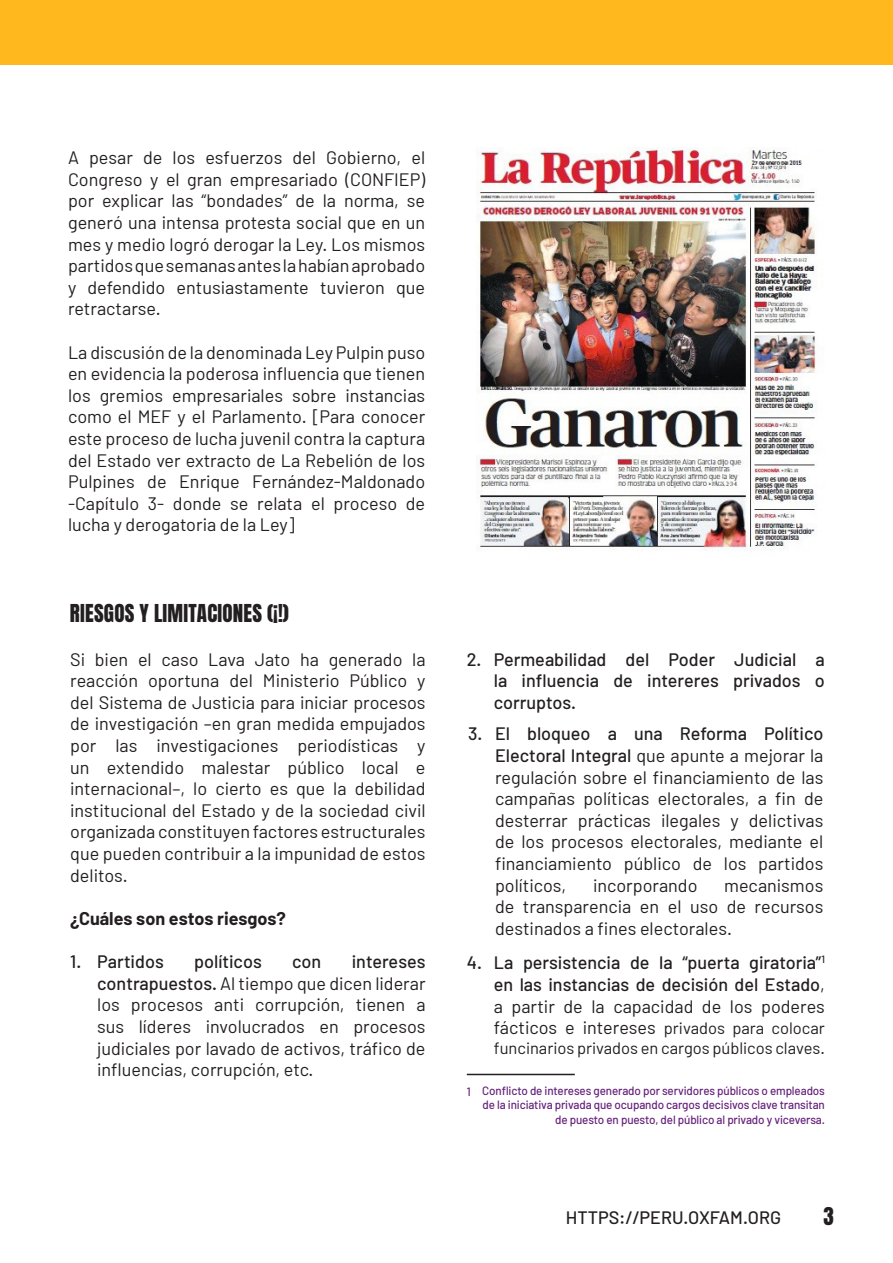
<style>
.page{position:relative;width:893px;height:1263px;background:#fff}
.page>*{position:absolute;margin:0;border:0;box-sizing:border-box;transform-origin:0 0}
.t1{font:21px "Anton";letter-spacing:.01em;color:#231f20}
.t2{font:18px/21.6px "Barlow";color:#231f20;text-align:justify}
.t3{font:500 18px/21.6px "Barlow";color:#231f20;text-align:justify}
.t4{font:700 18px "Barlow";color:#231f20}
.t5{font:16.5px/19.8px "Barlow";color:#231f20}
.t6{font:500 12px/14.4px "Barlow";letter-spacing:-.01em;color:#66227b;text-align:right}
.s1{font-weight:500}
.s2{font-weight:400}
.s3{font-size:18px}
</style>
<div class="page">
<div style="left:0;top:0;width:893px;height:65px;background:#ffb81e"></div>
<img style="left:476px;top:148px;width:346px;height:403px">
<hr style="left:467px;top:1074px;width:108px;height:1px;background:#231f20">
<p class="t2" style="left:68px;top:146px;width:359px">A pesar de los esfuerzos del Gobierno, el Congreso y el gran empresariado (CONFIEP) por explicar las “bondades” de la norma, se generó una intensa protesta social que en un mes y medio logró derogar la Ley. Los mismos partidos que semanas antes la habían aprobado y defendido entusiastamente tuvieron que retractarse.</p>
<p class="t2" style="left:68px;top:341px;width:359px">La discusión de la denominada Ley Pulpin puso en evidencia la poderosa influencia que tienen los gremios empresariales sobre instancias como el MEF y el Parlamento. [Para conocer este proceso de lucha juvenil contra la captura del Estado ver extracto de La Rebelión de los Pulpines de Enrique Fernández-Maldonado -Capítulo 3- donde se relata el proceso de lucha y derogatoria de la Ley]</p>
<p class="t1" style="left:70px;top:602px;width:220px">RIESGOS Y LIMITACIONES (¡!)</p>
<p class="t2" style="left:70px;top:648px;width:357px">Si bien el caso Lava Jato ha generado la reacción oportuna del Ministerio Público y del Sistema de Justicia para iniciar procesos de investigación –en gran medida empujados por las investigaciones periodísticas y un extendido malestar público local e internacional–, lo cierto es que la debilidad institucional del Estado y de la sociedad civil organizada constituyen factores estructurales que pueden contribuir a la impunidad de estos delitos.</p>
<p class="t4" style="left:70px;top:907px;width:217px">¿Cuáles son estos riesgos?</p>
<p class="t3" style="left:70px;top:950px;width:95px">1. Partidos</p>
<p class="t3" style="left:194px;top:950px;width:69px">políticos</p>
<p class="t3" style="left:292px;top:950px;width:31px">con</p>
<p class="t2" style="left:97px;top:950px;width:330px;text-indent:255px"><span class="s1">intereses contrapuestos.</span> Al tiempo que dicen liderar los procesos anti corrupción, tienen a sus líderes involucrados en procesos judiciales por lavado de activos, tráfico de influencias, corrupción, etc.</p>
<p class="t3" style="left:494px;top:648px;width:333px;text-indent:-27px">2. Permeabilidad del Poder Judicial a la influencia de intereres privados o corruptos.</p>
<p class="t2" style="left:495px;top:723px;width:330px;text-indent:-27px"><span class="s1">3. El bloqueo a una Reforma Político Electoral Integral</span> que apunte a mejorar la regulación sobre el financiamiento de las campañas políticas electorales, a fin de desterrar prácticas ilegales y delictivas de los procesos electorales, mediante el financiamiento público de los partidos políticos,</p>
<p class="t2" style="left:495px;top:874px;width:330px;text-indent:229px">mecanismos de transparencia en el uso de recursos destinados a fines electorales.</p>
<p class="t3" style="left:494px;top:952px;width:333px;text-indent:-27px">4. La persistencia de la “puerta giratoria”<sup>1 </sup>en las instancias de decisión del Estado<span class="s2">, a partir de la capacidad de los poderes</span></p>
<p class="t5" style="left:494px;top:1018px;width:333px"><span class="s3">fácticos e intereses</span> privados para colocar funcinarios privados en cargos públicos claves.</p>
<p class="t6" style="left:467px;top:1084px;width:5px">1</p>
<p class="t6" style="left:482px;top:1083px;width:344px">Conflicto de intereses generado por servidores públicos o empleados de la iniciativa privada que ocupando cargos decisivos clave transitan de puesto en puesto, del público al privado y viceversa.</p>
<p class="t2" style="left:593px;top:874px;width:106px">incorporando</p>
<p class="t3" style="left:566px;top:1206px;width:217px">HTTPS://PERU.OXFAM.ORG</p>
<p class="t1" style="left:823px;top:1205px;width:12px">3</p>
</div>
